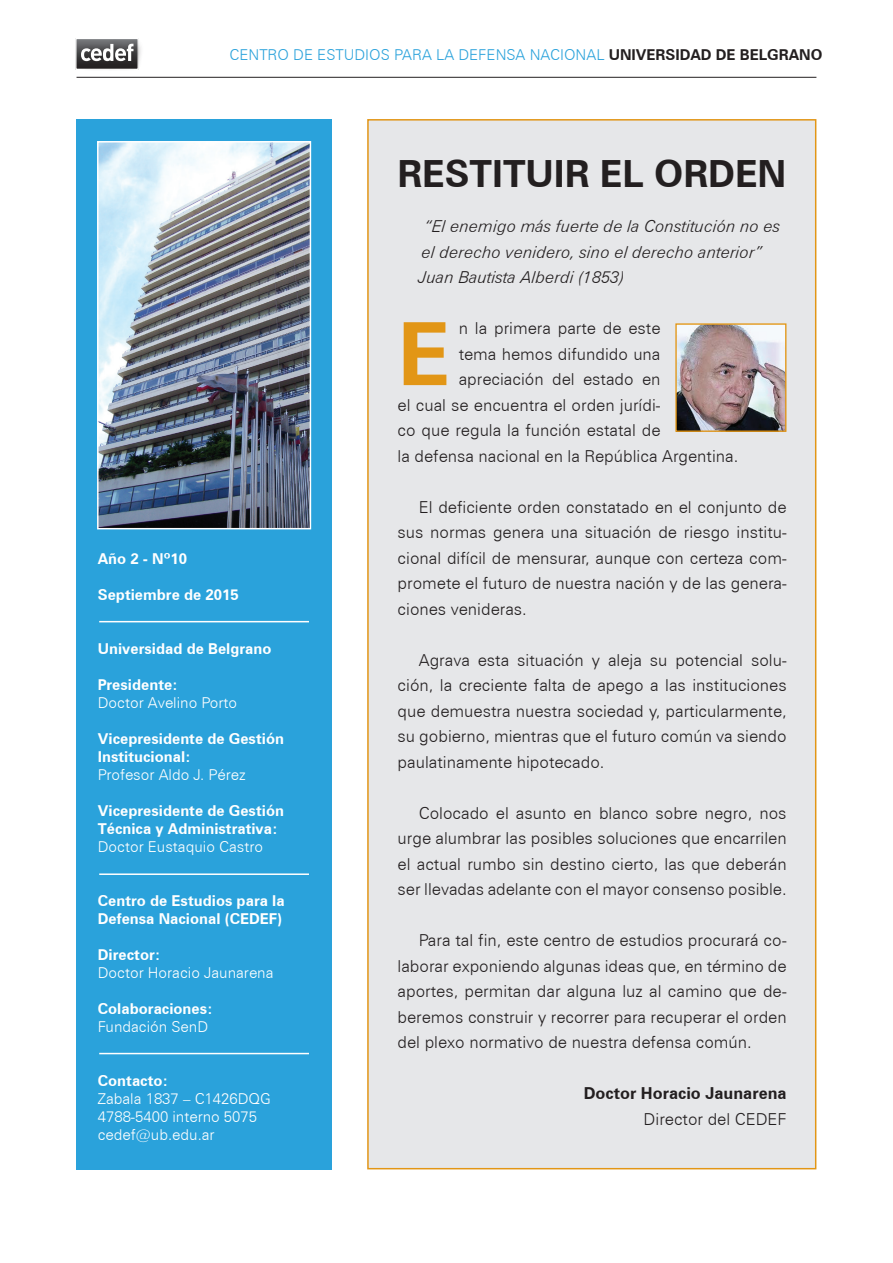
<style>
.page{position:relative;width:893px;height:1263px;background:#fff}
.page>*{position:absolute;margin:0;border:0;box-sizing:border-box;transform-origin:0 0}
.t1{font:700 87.3px "Zurich BT";color:#e29616}
.t2{font:700 37.5px "Zurich BT";color:#231f20}
.t3{font:300 16.5px/25.5px "Zurich BT";color:#231f20;text-align:justify}
.t4{font:italic 300 16.5px/25.5px "Zurich BT";color:#231f20}
.t5{font:700 16.5px "Zurich BT";color:#231f20}
.t6{font:700 15px/18px "Zurich BT";color:#fff}
.t7{font:300 15px/18px "Zurich BT";color:#fff}
.t8{font:300 15px "Zurich BT";color:#2aa2db}
.s1{font-weight:700;color:#231f20}
</style>
<div class="page">
<hr style="left:77px;top:77px;width:739px;height:1px;background:#231f20">
<div style="left:76px;top:38px;width:68px;height:33px;background:#231f20;opacity:.75"></div>
<svg style="left:81px;top:44px;width:52px;height:17px"></svg>
<div style="left:367px;top:119px;width:449px;height:1050px;background:#e6e7e9;border:2px solid #e29616"></div>
<div style="left:77px;top:119px;width:255px;height:1050px;background:#2aa2db"></div>
<img style="left:100px;top:144px;width:208px;height:382px">
<div style="left:97px;top:141px;width:214px;height:388px;border:2px solid #fff"></div>
<hr style="left:99px;top:621px;width:210px;height:1px;background:#fff">
<hr style="left:99px;top:873px;width:210px;height:2px;background:#fff">
<hr style="left:99px;top:1053px;width:210px;height:1px;background:#fff">
<img style="left:677px;top:325px;width:107px;height:105px">
<div style="left:675px;top:323px;width:111px;height:109px;border:1px solid #e29616"></div>
<p class="t8" style="left:229px;top:45px;width:594px">Centro de ESTUD IOS PARA LA DE FEN SA NACIONAL <span class="s1">UNIVERSIDAD DE BELGRANO</span></p>
<p class="t6" style="left:98px;top:549px;width:91px">Año 2 - Nº10</p>
<p class="t6" style="left:98px;top:585px;width:142px">Septiembre de 2015</p>
<p class="t6" style="left:98px;top:639px;width:175px">Universidad de Belgrano</p>
<p class="t6" style="left:98px;top:675px;width:82px">Presidente:</p>
<p class="t7" style="left:98px;top:693px;width:141px">Doctor Avelino Porto</p>
<p class="t6" style="left:98px;top:729px;width:188px">Vicepresidente de Gestión<br>Institucional:</p>
<p class="t7" style="left:98px;top:765px;width:150px">Profesor Aldo J. Pérez</p>
<p class="t6" style="left:98px;top:801px;width:188px">Vicepresidente de Gestión<br>Técnica y Administrativa:</p>
<p class="t7" style="left:98px;top:837px;width:167px">Doctor E ustaquio Castro</p>
<p class="t6" style="left:98px;top:891px;width:188px">Centro de Estudios para la<br>Defensa Nacional (CEDEF)</p>
<p class="t6" style="left:98px;top:945px;width:64px">Director:</p>
<p class="t7" style="left:98px;top:963px;width:177px">Doctor Horacio Jaunarena</p>
<p class="t6" style="left:98px;top:999px;width:117px">Colaboraciones:</p>
<p class="t7" style="left:98px;top:1017px;width:109px">Fundación SenD</p>
<p class="t6" style="left:98px;top:1071px;width:72px">Contacto:</p>
<p class="t7" style="left:98px;top:1089px;width:175px">Zabala 1837 – C1426dqg<br>4788-5400 interno 5075 cedef@ub.edu.ar</p>
<h2 class="t2" style="left:398px;top:151px;width:390px">RESTITUIR EL ORDEN</h2>
<p class="t4" style="left:419px;top:213px;width:363px;text-indent:6px">“El enemigo más fuerte de la Constitución no es el derecho venidero, sino el derecho anterior”<br>Juan Bautista Alberdi (1853)</p>
<h1 class="t1" style="left:398px;top:301px;width:54px">E</h1>
<p class="t3" style="left:459px;top:315px;width:203px">n la primera parte de este</p>
<p class="t3" style="left:459px;top:341px;width:203px">tema hemos difundido una</p>
<p class="t3" style="left:459px;top:366px;width:203px">apreciación del estado en</p>
<p class="t3" style="left:398px;top:392px;width:264px">el cual se encuentra el orden jurídi-</p>
<p class="t3" style="left:398px;top:417px;width:264px">co que regula la función estatal de</p>
<p class="t3" style="left:398px;top:443px;width:342px">la defensa nacional en la República Argentina.</p>
<p class="t3" style="left:398px;top:494px;width:391px;text-indent:21px">El deficiente orden constatado en el conjunto de sus normas genera una situación de riesgo institu&shy;cional difícil de mensurar, aunque con certeza com&shy;promete el futuro de nuestra nación y de las genera&shy;ciones venideras.</p>
<p class="t3" style="left:398px;top:647px;width:391px;text-indent:21px">Agrava esta situación y aleja su potencial solu&shy;ción, la creciente falta de apego a las instituciones que demuestra nuestra sociedad y, particularmente, su gobierno, mientras que el futuro común va siendo paulatinamente hipotecado.</p>
<p class="t3" style="left:398px;top:800px;width:391px;text-indent:21px">Colocado el asunto en blanco sobre negro, nos urge alumbrar las posibles soluciones que encarrilen el actual rumbo sin destino cierto, las que deberán ser llevadas adelante con el mayor consenso posible.</p>
<p class="t3" style="left:398px;top:927px;width:391px;text-indent:21px">Para tal fin, este centro de estudios procurará co&shy;laborar exponiendo algunas ideas que, en término de aportes, permitan dar alguna luz al camino que de&shy;beremos construir y recorrer para recuperar el orden del plexo normativo de nuestra defensa común.</p>
<p class="t5" style="left:584px;top:1083px;width:205px">Doctor Horacio Jaunarena</p>
<p class="t3" style="left:644px;top:1106px;width:113px">Director del CEDE</p>
<p class="t3" style="left:778px;top:1106px;width:11px">F</p>
</div>
